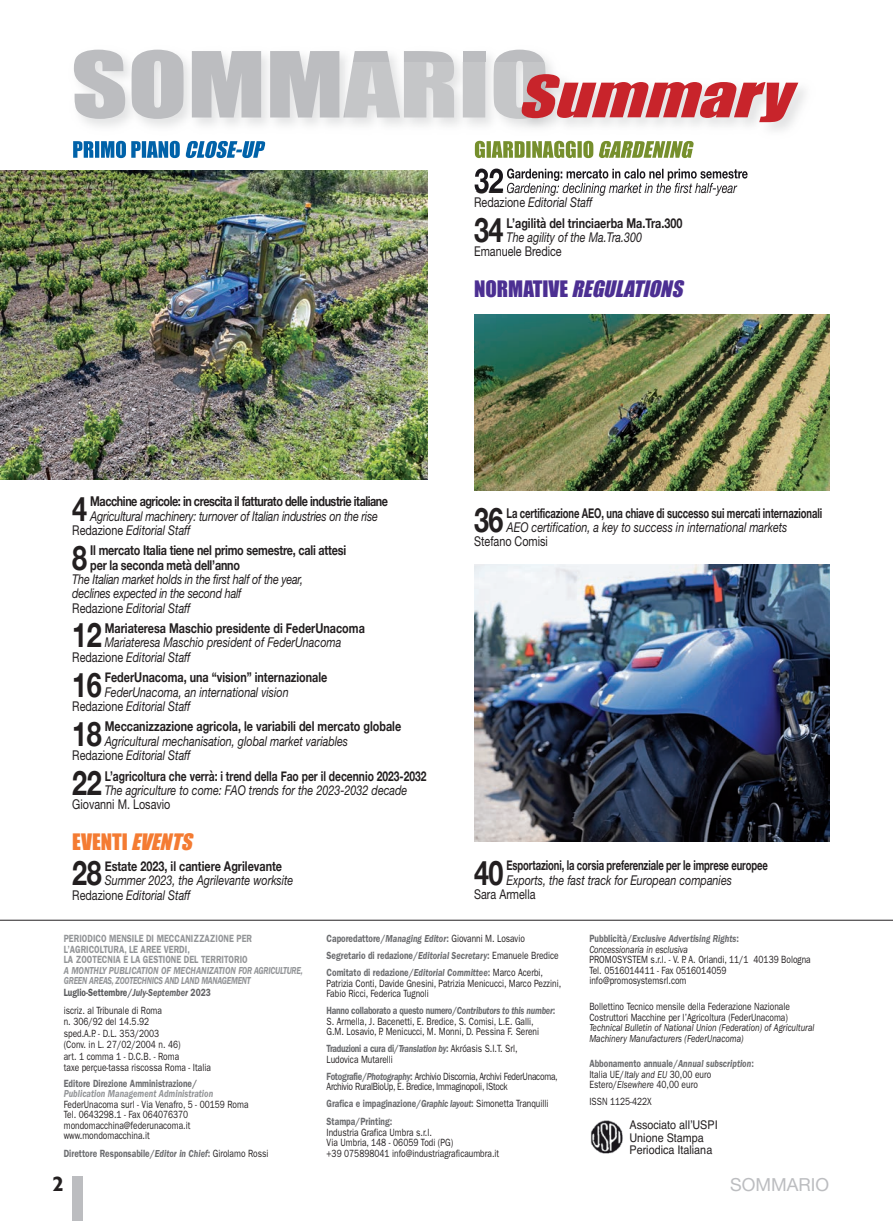
<style>
.page{position:relative;width:893px;height:1221px;background:#fff}
.page>*{position:absolute;margin:0;border:0;box-sizing:border-box;transform-origin:0 0}
.t1{font:84px "Impact";color:#bcbdc0;scale:1.3 1}
.t2{font:700 33.75px "Helvetica Neue";letter-spacing:-.02em;color:#231f20;scale:.8 1}
.t3{font:italic 21px "Impact";color:#4c2f92}
.t4{font:21px "Impact";color:#f47b32}
.t5{font:500 21px "Formata";color:#231f20;scale:.9 1}
.t6{font:18px "Helvetica Neue";color:#bcbdc0}
.t7{font:italic 13.5px/14.2px "Helvetica Neue";color:#231f20;scale:.8 1}
.t8{font:700 13.5px/14.2px "Helvetica Neue";letter-spacing:-.01em;color:#231f20;scale:.8 1}
.t9{font:700 13.5px "Helvetica Neue";letter-spacing:-.01em;color:#231f20;scale:.7 1}
.t10{font:700 13.5px "Helvetica Neue";letter-spacing:-.04em;color:#231f20;scale:.8 1}
.t11{font:700 13.5px "Helvetica Neue";letter-spacing:-.01em;color:#231f20;scale:.76 1}
.t12{font:13.5px "Helvetica Neue";color:#231f20;scale:.8 1}
.t13{font:12px/12.3px "Helvetica";color:#231f20;scale:.9 1}
.t14{font:10.5px/10.5px "Franklin Gothic";color:#231f20;scale:.8 1}
.t15{font:600 10.5px/17px "Franklin Gothic";color:#6c6d70;scale:.8 1}
.t16{font:italic 600 10.5px/10.9px "Franklin Gothic";letter-spacing:-.03em;color:#939598;scale:.8 1}
.t17{font:10.5px/10.5px "Franklin Gothic";letter-spacing:-.03em;color:#231f20;scale:.8 1}
.t18{font:600 10.5px/10.5px "Franklin Gothic";color:#939598;scale:.8 1}
.t19{font:italic 10.5px/10.5px "Franklin Gothic";color:#231f20;scale:.8 1}
.t20{font:italic 600 10.5px/10.5px "Franklin Gothic";color:#6c6d70;scale:.8 1}
.t21{font:italic 600 10.5px "Franklin Gothic";color:#939598;scale:.8 1}
.s1{font-style:italic;font-size:53.4px;color:#c8242b}
.s2{font-style:normal}
.s3{font-style:italic}
.s4{font-style:normal;color:#57585a}
.s5{color:#636366}
.s6{font-style:normal;color:#636366}
.s7{font-weight:400;color:#231f20}
.s8{font-weight:600;color:#6c6d70}
.s9{font-weight:600;font-style:italic;color:#6c6d70}
</style>
<div class="page">
<hr style="left:0;top:919px;width:893px;height:1px;background:#231f20">
<img style="left:590px;top:1120px;width:33px;height:34px">
<div style="left:72px;top:1175px;width:11px;height:45px;background:#bcbdc0"></div>
<img style="left:83px;top:60px;width:655px;height:130px">
<img style="left:73px;top:141px;width:108px;height:17px">
<img style="left:185px;top:141px;width:81px;height:17px">
<img style="left:475px;top:172px;width:14px;height:18px">
<img style="left:489px;top:172px;width:14px;height:18px">
<img style="left:507px;top:172px;width:241px;height:9px">
<img style="left:507px;top:183px;width:230px;height:7px">
<img style="left:78px;top:54px;width:468px;height:65px">
<img style="left:346px;top:63px;width:459px;height:109px">
<img style="left:475px;top:141px;width:119px;height:17px">
<img style="left:598px;top:141px;width:96px;height:17px">
<img style="left:507px;top:168px;width:241px;height:4px">
<img style="left:346px;top:63px;width:200px;height:56px">
<img style="left:0;top:170px;width:427px;height:309px">
<img style="left:474px;top:314px;width:355px;height:176px">
<img style="left:474px;top:564px;width:355px;height:277px">
<h1 class="t1" style="left:71px;top:57px;width:553px">SOMMARIO<span class="s1">Summary</span></h1>
<h2 class="t2" style="left:474px;top:154px;width:38px">32</h2>
<p class="t7" style="left:474px;top:180px;width:330px;text-indent:32px">Gardening: declining market in the first half-year<br><span class="s2">Redazione</span> Editorial Staff</p>
<h2 class="t2" style="left:474px;top:203px;width:38px">34</h2>
<p class="t8" style="left:507px;top:216px;width:221px">L’agilità del trinciaerba Ma.Tra.300</p>
<p class="t7" style="left:507px;top:230px;width:171px">The agility of the Ma.Tra.300</p>
<p class="t12" style="left:474px;top:243px;width:111px">Emanuele Bredice</p>
<h3 class="t3" style="left:474px;top:282px;width:210px"><span class="s2">NORMATIVE</span> REGULATIONS</h3>
<h2 class="t2" style="left:72px;top:482px;width:20px">4</h2>
<p class="t10" style="left:90px;top:491px;width:374px">Macchine agricole: in crescita il fatturato delle industrie italiane</p>
<p class="t7" style="left:72px;top:508px;width:384px;text-indent:18px">Agricultural machinery: turnover of Italian industries on the rise<br><span class="s2">Redazione</span> Editorial Staff</p>
<h2 class="t2" style="left:72px;top:531px;width:20px">8</h2>
<p class="t8" style="left:90px;top:544px;width:321px">Il mercato Italia tiene nel primo semestre, cali attesi per la seconda metà dell’anno</p>
<p class="t7" style="left:72px;top:572px;width:290px">The Italian market holds in the first half of the year, declines expected in the second half<br><span class="s2">Redazione</span> Editorial Staff</p>
<h2 class="t2" style="left:72px;top:609px;width:38px">12</h2>
<p class="t8" style="left:105px;top:621px;width:327px">Mariateresa Maschio presidente di FederUnacoma</p>
<p class="t7" style="left:72px;top:635px;width:338px;text-indent:32px">Mariateresa Maschio president of FederUnacoma<br><span class="s2">Redazione</span> Editorial Staff</p>
<h2 class="t2" style="left:72px;top:658px;width:38px">16</h2>
<p class="t8" style="left:105px;top:670px;width:280px">FederUnacoma, una “vision” internazionale</p>
<p class="t7" style="left:72px;top:684px;width:272px;text-indent:32px">FederUnacoma, an international vision<br><span class="s2">Redazione</span> Editorial Staff</p>
<h2 class="t2" style="left:72px;top:707px;width:38px">18</h2>
<p class="t8" style="left:105px;top:719px;width:372px">Meccanizzazione agricola, le variabili del mercato globale</p>
<p class="t7" style="left:72px;top:733px;width:346px;text-indent:32px">Agricultural mechanisation, global market variables<br><span class="s2">Redazione</span> Editorial Staff</p>
<h2 class="t2" style="left:72px;top:756px;width:38px">22</h2>
<p class="t11" style="left:105px;top:765px;width:425px">L’agricoltura che verrà: i trend della Fao per il decennio 2023-2032</p>
<p class="t7" style="left:105px;top:782px;width:380px">The agriculture to come: FAO trends for the 2023-2032 decade</p>
<p class="t12" style="left:72px;top:796px;width:124px">Giovanni M. Losavio</p>
<h3 class="t4" style="left:72px;top:835px;width:121px">EVENTI <span class="s3">EVENTS</span></h3>
<h2 class="t2" style="left:72px;top:846px;width:38px">28</h2>
<p class="t8" style="left:105px;top:859px;width:223px">Estate 2023, il cantiere Agrilevante</p>
<p class="t7" style="left:72px;top:873px;width:278px;text-indent:32px">Summer 2023, the Agrilevante worksite<br><span class="s2">Redazione</span> Editorial Staff</p>
<h2 class="t2" style="left:474px;top:493px;width:38px">36</h2>
<p class="t9" style="left:507px;top:502px;width:452px">La certificazione AEO, una chiave di successo sui mercati internazionali</p>
<p class="t7" style="left:507px;top:519px;width:353px">AEO certification, a key to success in international markets</p>
<p class="t12" style="left:474px;top:533px;width:94px">Stefano Comisi</p>
<h2 class="t2" style="left:474px;top:846px;width:38px">40</h2>
<p class="t9" style="left:507px;top:855px;width:375px">Esportazioni, la corsia preferenziale per le imprese europee</p>
<p class="t7" style="left:507px;top:872px;width:283px">Exports, the fast track for European companies</p>
<p class="t12" style="left:474px;top:886px;width:78px">Sara Armella</p>
<p class="t18" style="left:64px;top:933px;width:237px">PERIODICO MENSILE DI MECCANIZZAZIONE PER<br>L’AGRICOLTURA, LE AREE VERDI,<br>LA ZOOTECNIA E LA GESTIONE DEL TERRITORIO</p>
<p class="t16" style="left:64px;top:965px;width:300px">A MONTHLY PUBLICATION OF MECHANIZATION FOR AGRICULTURE,<br>GREEN AREAS, ZOOTECHNICS AND LAND MANAGEMENT<br><span class="s4">Luglio-Settembre/</span><span class="s5">July-September</span> <span class="s6">2023</span></p>
<p class="t14" style="left:64px;top:1004px;width:185px;line-height:11.4px">iscriz. al Tribunale di Roma<br>n. 306/92 del 14.5.92<br>sped.A.P. - D.L. 353/2003<br>(Conv. in L. 27/02/2004 n. 46)<br>art. 1 comma 1 - D.C.B. - Roma<br>taxe perçue-tassa riscossa Roma - Italia</p>
<p class="t15" style="left:64px;top:1074px;width:168px">Editore Direzione Amministrazione/</p>
<p class="t21" style="left:64px;top:1087px;width:188px">Publication Management Administration</p>
<p class="t14" style="left:64px;top:1098px;width:232px">FederUnacoma surl - Via Venafro, 5 - 00159 Roma Tel. 0643298.1 - Fax 064076370 mondomacchina@federunacoma.it www.mondomacchina.it</p>
<p class="t15" style="left:64px;top:1144px;width:258px">Direttore Responsabile/<span class="s3">Editor in Chief</span>: <span class="s7">Girolamo Rossi</span></p>
<p class="t15" style="left:327px;top:930px;width:292px">Caporedattore/<span class="s3">Managing Editor</span>: <span class="s7">Giovanni M. Losavio<br></span>Segretario di redazione/<span class="s3">Editorial Secretary</span>: <span class="s7">Emanuele Bredice<br></span>Comitato di redazione/<span class="s3">Editorial Committee</span>: <span class="s7">Marco Acerbi,</span></p>
<p class="t14" style="left:327px;top:978px;width:295px">Patrizia Conti, Davide Gnesini, Patrizia Menicucci, Marco Pezzini,<br>Fabio Ricci, Federica Tugnoli</p>
<p class="t14" style="left:327px;top:1005px;width:287px"><span class="s8">Hanno collaborato a questo numero/</span><span class="s9">Contributors to this number</span><span class="s8">:<br></span>S. Armella, J. Bacenetti, E. Bredice, S. Comisi, L.E. Galli,<br>G.M. Losavio, P. Menicucci, M. Monni, D. Pessina F. Sereni</p>
<p class="t14" style="left:327px;top:1043px;width:240px"><span class="s8">Traduzioni a cura di/</span><span class="s9">Translation by</span><span class="s8">:</span> Akróasis S.I.T. Srl,<br>Ludovica Mutarelli</p>
<p class="t17" style="left:327px;top:1071px;width:291px"><span class="s8">Fotografie/</span><span class="s9">Photography</span><span class="s8">:</span> Archivio Discornia, Archivi FederUnacoma,<br>Archivio RuralBioUp, E. Bredice, Immaginopoli, IStock</p>
<p class="t15" style="left:327px;top:1094px;width:279px;line-height:18px">Grafica e impaginazione/<span class="s3">Graphic layout</span>: <span class="s7">Simonetta Tranquilli<br></span>Stampa/Printing:</p>
<p class="t14" style="left:327px;top:1127px;width:217px">Industria Grafica Umbra s.r.l.<br>Via Umbria, 148 - 06059 Todi (PG)<br>+39 075898041 info@industriagraficaumbra.it</p>
<p class="t20" style="left:589px;top:933px;width:188px"><span class="s2">Pubblicità/</span>Exclusive Advertising Rights<span class="s2">:<br></span><span class="s7">Concessionaria in esclusiva</span></p>
<p class="t14" style="left:589px;top:954px;width:278px">PROMOSYSTEM s.r.l. - V. P. A. Orlandi, 11/1 40139 Bologna<br>Tel. 0516014411 - Fax 0516014059 info@promosystemsrl.com</p>
<p class="t14" style="left:589px;top:1001px;width:252px">Bollettino Tecnico mensile della Federazione Nazionale<br>Costruttori Macchine per l’Agricoltura (FederUnacoma)</p>
<p class="t19" style="left:589px;top:1022px;width:283px">Technical Bulletin of National Union (Federation) of Agricultural<br>Machinery Manufacturers (FederUnacoma)</p>
<p class="t14" style="left:589px;top:1058px;width:207px"><span class="s8">Abbonamento annuale/</span><span class="s9">Annual subscription</span><span class="s8">:<br></span>Italia UE/<span class="s3">Italy and EU</span> 30,00 euro<br>Estero/<span class="s3">Elsewhere</span> 40,00 euro</p>
<p class="t14" style="left:589px;top:1096px;width:79px">ISSN 1125-422X</p>
<p class="t13" style="left:629px;top:1119px;width:100px">Associato all’USPI<br>Unione Stampa<br>Periodica Italiana</p>
<h3 class="t5" style="left:53px;top:1170px;width:14px">2</h3>
<h3 class="t6" style="left:730px;top:1173px;width:101px">SOMMARIO</h3>
</div>
